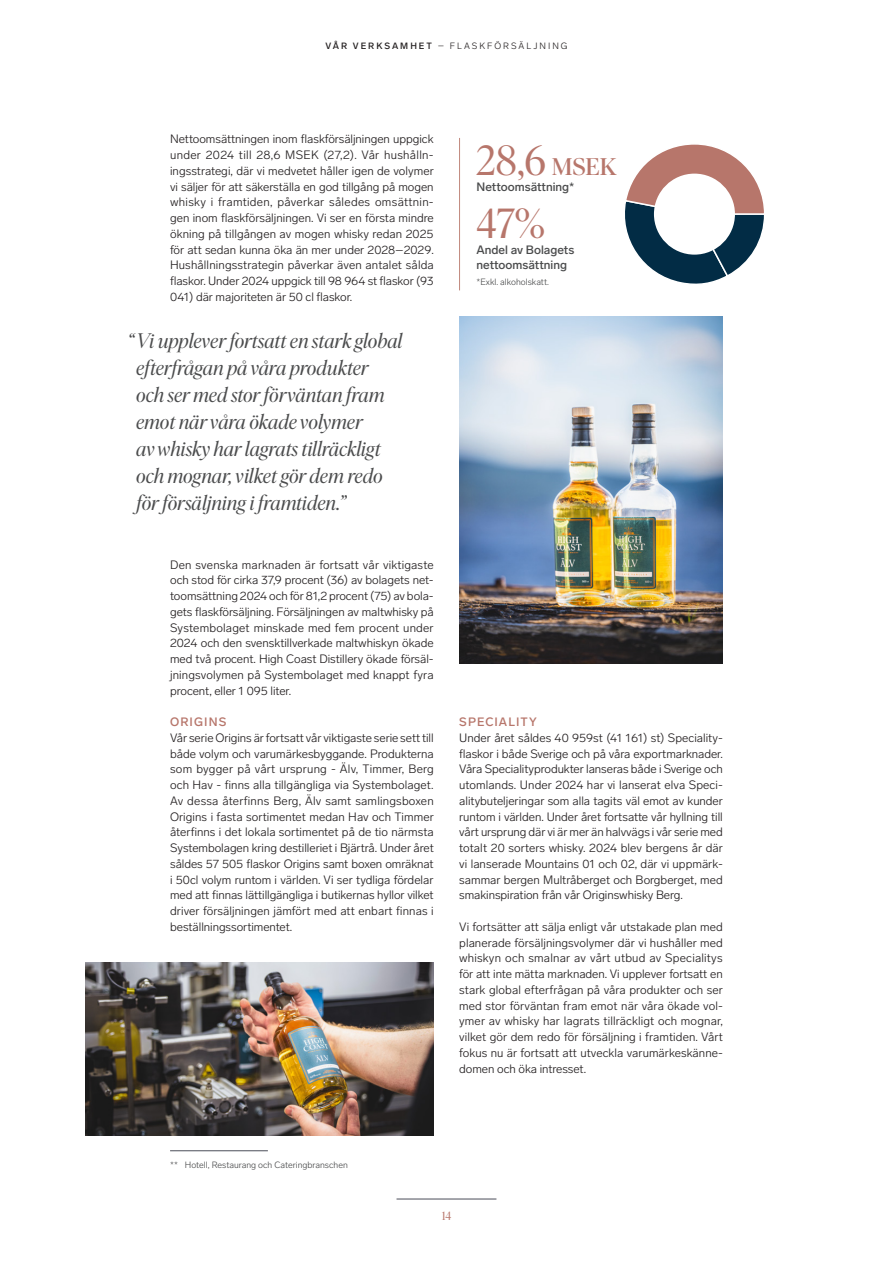
<style>
.page{position:relative;width:893px;height:1263px;background:#fff}
.page>*{position:absolute;margin:0;border:0;box-sizing:border-box;transform-origin:0 0}
.LAB_-_Fotnotsstorlek{font:42px "Ivar Display";color:#b7766b}
.IVAR_-_Citat_och_ing{font:italic 21px/27px "Ivar Display";letter-spacing:-.005em;color:#4b4c4d}
.LAB_-_Brödtext{font:300 12px/15.8px "Lab Grotesque";letter-spacing:-.005em;color:#231f20;text-align:justify}
.LAB_-_Brödtext-2{font:500 12px/15.8px "Lab Grotesque";color:#4b4c4d}
.LAB_-_mindre_underru{font:500 12px "Lab Grotesque";letter-spacing:.09em;color:#b7766b}
.t1{font:12px "Ivar Display";color:#b7766b}
.LAB_-_Fotnotsstorlek-2{font:300 9px "Lab Grotesque";color:#4b4c4d}
.t2{font:300 9px "Lab Grotesque";letter-spacing:.22em;color:#231f20}
.s1{font-weight:500}
.s2{font-weight:500;font-size:24px}
</style>
<div class="page">
<hr style="left:396px;top:1199px;width:100px;height:1px;background:#4b4d58">
<img style="left:85px;top:962px;width:349px;height:174px">
<hr style="left:459px;top:138px;width:1px;height:152px;background:#c0877c">
<hr style="left:170px;top:1150px;width:98px;height:1px;background:#4b4d58">
<img style="left:460px;top:317px;width:263px;height:346px">
<svg style="left:625px;top:144px;width:139px;height:140px"></svg>
<div style="left:654px;top:174px;width:81px;height:81px;background:#fff;border-radius:50%"></div>
<p class="t2" style="left:325px;top:41px;width:244px"><span class="s1">VÅR VERKSAMHET</span> – FLASKFÖRSÄLJNING</p>
<p class="LAB_-_Brödtext" style="left:170px;top:131px;width:265px">Nettoomsättningen inom flaskförsäljningen uppgick under 2024 till 28,6 MSEK (27,2). Vår hushålln&shy;ingsstrategi, där vi medvetet håller igen de volymer vi säljer för att säkerställa en god tillgång på mogen whisky i framtiden, påverkar således omsättnin&shy;gen inom flaskförsäljningen. Vi ser en första mindre ökning på tillgången av mogen whisky redan 2025 för att sedan kunna öka än mer under 2028–2029.<br>Hushållningsstrategin påverkar även antalet sålda flaskor. Under 2024 uppgick till 98 964 st flaskor (93<br>041) där majoriteten är 50 cl flaskor.</p>
<p class="IVAR_-_Citat_och_ing" style="left:136px;top:328px;width:268px;text-indent:-9px">“Vi upplever fortsatt en stark global efterfrågan på våra produkter<br>och ser med stor förväntan fram emot när våra ökade volymer<br>av whisky har lagrats tillräckligt och mognar, vilket gör dem redo för försäljning i framtiden.”</p>
<p class="LAB_-_Brödtext" style="left:170px;top:557px;width:265px">Den svenska marknaden är fortsatt vår viktigaste och stod för cirka 37,9 procent (36) av bolagets net&shy;toomsättning 2024 och för 81,2 procent (75) av bola&shy;gets flaskförsäljning. Försäljningen av maltwhisky på Systembolaget minskade med fem procent under 2024 och den svensktillverkade maltwhiskyn ökade med två procent. High Coast Distillery ökade försäl&shy;jningsvolymen på Systembolaget med knappt fyra procent, eller 1 095 liter.</p>
<p class="LAB_-_mindre_underru" style="left:170px;top:715px;width:58px">ORIGINS</p>
<p class="LAB_-_Brödtext" style="left:170px;top:730px;width:265px">Vår serie Origins är fortsatt vår viktigaste serie sett till både volym och varumärkesbyggande. Produkterna som bygger på vårt ursprung - Älv, Timmer, Berg och Hav - finns alla tillgängliga via Systembolaget.<br>Av dessa återfinns Berg, Älv samt samlingsboxen Origins i fasta sortimentet medan Hav och Timmer återfinns i det lokala sortimentet på de tio närmsta Systembolagen kring destilleriet i Bjärtrå. Under året såldes 57 505 flaskor Origins samt boxen omräknat i 50cl volym runtom i världen. Vi ser tydliga fördelar med att finnas lättillgängliga i butikernas hyllor vilket driver försäljningen jämfört med att enbart finnas i beställningssortimentet.</p>
<p class="LAB_-_Fotnotsstorlek" style="left:477px;top:138px;width:142px">28,6 <span class="s2">MSEK</span></p>
<p class="LAB_-_Brödtext-2" style="left:477px;top:179px;width:99px">Nettoomsättning*</p>
<p class="LAB_-_Fotnotsstorlek" style="left:477px;top:201px;width:70px">47%</p>
<p class="LAB_-_Brödtext-2" style="left:477px;top:242px;width:99px">Andel av Bolagets nettoomsättning</p>
<p class="LAB_-_Fotnotsstorlek-2" style="left:477px;top:277px;width:74px">*Exkl. alkoholskatt.</p>
<p class="LAB_-_mindre_underru" style="left:459px;top:715px;width:79px">SPECIALITY</p>
<p class="LAB_-_Brödtext" style="left:459px;top:730px;width:265px">Under året såldes 40 959st (41 161) st) Speciality&shy;flaskor i både Sverige och på våra exportmarknader.<br>Våra Specialityprodukter lanseras både i Sverige och utomlands. Under 2024 har vi lanserat elva Speci&shy;alitybuteljeringar som alla tagits väl emot av kunder runtom i världen. Under året fortsatte vår hyllning till vårt ursprung där vi är mer än halvvägs i vår serie med totalt 20 sorters whisky. 2024 blev bergens år där vi lanserade Mountains 01 och 02, där vi uppmärk&shy;sammar bergen Multråberget och Borgberget, med smakinspiration från vår Originswhisky Berg.</p>
<p class="LAB_-_Brödtext" style="left:459px;top:919px;width:265px">Vi fortsätter att sälja enligt vår utstakade plan med planerade försäljningsvolymer där vi hushåller med whiskyn och smalnar av vårt utbud av Specialitys för att inte mätta marknaden. Vi upplever fortsatt en stark global efterfrågan på våra produkter och ser med stor förväntan fram emot när våra ökade vol&shy;ymer av whisky har lagrats tillräckligt och mognar, vilket gör dem redo för försäljning i framtiden. Vårt fokus nu är fortsatt att utveckla varumärkeskänne&shy;domen och öka intresset.</p>
<p class="LAB_-_Fotnotsstorlek-2" style="left:170px;top:1159px;width:179px">** Hotell, Restaurang och Cateringbranschen</p>
<p class="t1" style="left:442px;top:1210px;width:11px">14</p>
</div>
